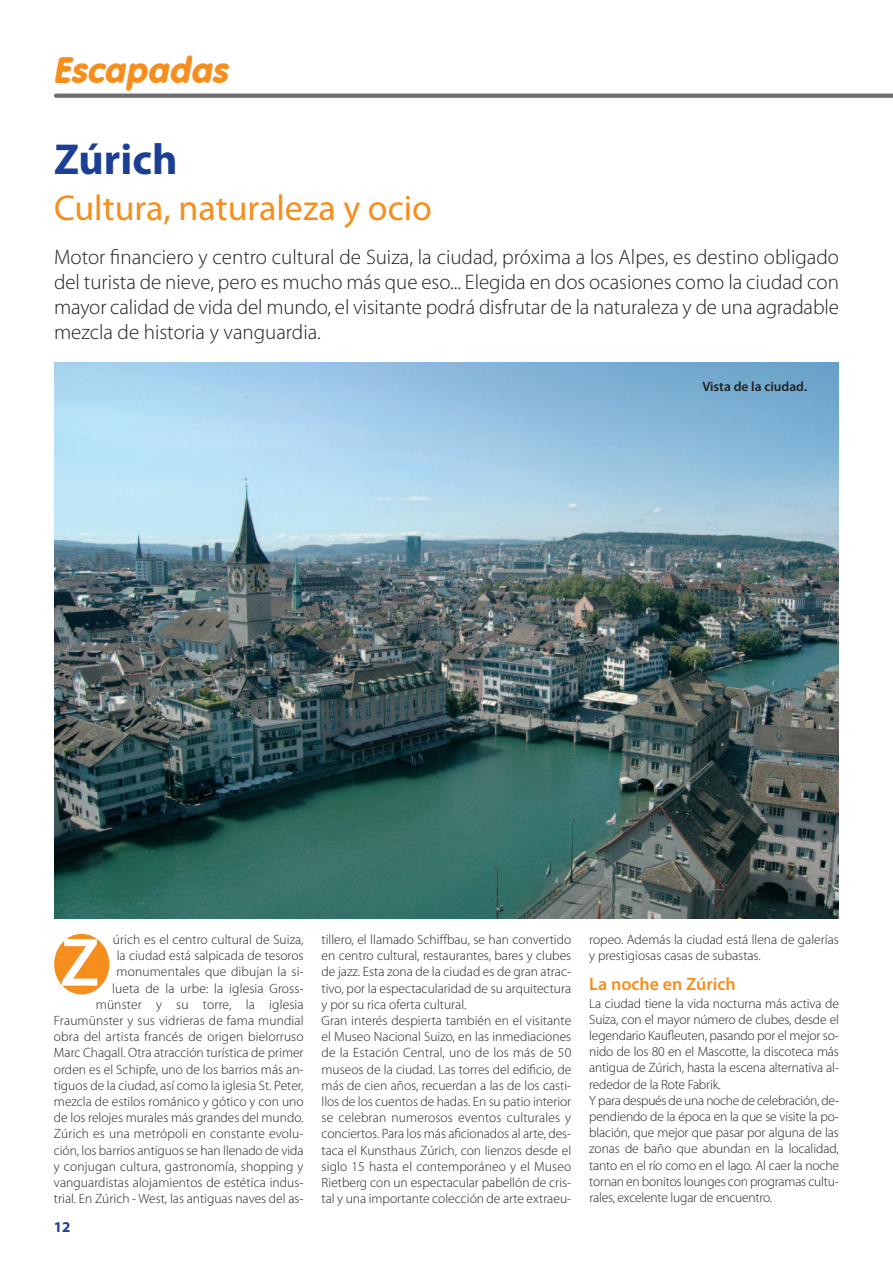
<style>
.page{position:relative;width:893px;height:1263px;background:#fff}
.page>*{position:absolute;margin:0;border:0;box-sizing:border-box;transform-origin:0 0}
.t1{font:600 69px "Myriad Pro";color:#fff}
.t2{font:700 43.5px "Myriad Pro";color:#1b3f94}
.t3{font:36px "Myriad Pro";color:#f68e1e}
.t4{font:italic 36px "VAG Rounded BT";color:#f68e1e}
.t5{font:300 21px/25.2px "Myriad Pro";letter-spacing:-.005em;color:#231f20;text-align:justify}
.t6{font:600 18px "Myriad Pro";color:#f68e1e}
.t7{font:700 15px "Myriad Pro";color:#1b3f94}
.t8{font:300 13.5px/16.2px "Myriad Pro";color:#231f20}
.t9{font:600 13.5px "Myriad Pro";color:#231f20}
</style>
<div class="page">
<svg style="left:54px;top:94px;width:839px;height:4px"></svg>
<div style="left:54px;top:934px;width:55px;height:60px;background:#f68e1e;border-radius:50%"></div>
<img style="left:54px;top:362px;width:785px;height:556px">
<h3 class="t4" style="left:53px;top:47px;width:183px">Escapadas</h3>
<h2 class="t2" style="left:54px;top:143px;width:125px">Zúrich</h2>
<h3 class="t3" style="left:54px;top:195px;width:380px">Cultura, naturaleza y ocio</h3>
<p class="t5" style="left:54px;top:246px;width:786px">Motor financiero y centro cultural de Suiza, la ciudad, próxima a los Alpes, es destino obligado del turista de nieve, pero es mucho más que eso... Elegida en dos ocasiones como la ciudad con mayor calidad de vida del mundo, el visitante podrá disfrutar de la naturaleza y de una agradable mezcla de historia y vanguardia.</p>
<p class="t9" style="left:702px;top:382px;width:106px">Vista de la ciudad.</p>
<p class="t8" style="left:54px;top:932px;width:251px;text-align:right">úrich es el centro cultural de Suiza,<br>la ciudad está salpicada de tesoros monumentales que dibujan la si-<br>lueta de la urbe: la iglesia Gross-<br>münster y su torre, la iglesia Fraumünster y sus vidrieras de fama mundial obra del artista francés de origen bielorruso Marc Chagall. Otra atracción turística de primer orden es el Schipfe, uno de los barrios más an&shy;tiguos de la ciudad, así como la iglesia St. Peter, mezcla de estilos románico y gótico y con uno de los relojes murales más grandes del mundo.<br>Zúrich es una metrópoli en constante evolu&shy;ción, los barrios antiguos se han llenado de vida y conjugan cultura, gastronomía, shopping y vanguardistas alojamientos de estética indus&shy;trial. En Zúrich - West, las antiguas naves del as-</p>
<p class="t8" style="left:322px;top:932px;width:251px">tillero, el llamado Schiffbau, se han convertido en centro cultural, restaurantes, bares y clubes de jazz. Esta zona de la ciudad es de gran atrac&shy;tivo, por la espectacularidad de su arquitectura y por su rica oferta cultural.<br>Gran interés despierta también en el visitante el Museo Nacional Suizo, en las inmediaciones de la Estación Central, uno de los más de 50 museos de la ciudad. Las torres del edificio, de más de cien años, recuerdan a las de los casti&shy;llos de los cuentos de hadas. En su patio interior se celebran numerosos eventos culturales y conciertos. Para los más aficionados al arte, des&shy;taca el Kunsthaus Zúrich, con lienzos desde el siglo 15 hasta el contemporáneo y el Museo Rietberg con un espectacular pabellón de cris&shy;tal y una importante colección de arte extraeu-</p>
<p class="t8" style="left:589px;top:932px;width:251px">ropeo. Además la ciudad está llena de galerías y prestigiosas casas de subastas.</p>
<h1 class="t1" style="left:60px;top:936px;width:41px">Z</h1>
<h3 class="t6" style="left:589px;top:977px;width:148px">La noche en Zúrich</h3>
<p class="t8" style="left:589px;top:996px;width:251px">La ciudad tiene la vida nocturna más activa de Suiza, con el mayor número de clubes, desde el legendario Kaufleuten, pasando por el mejor so&shy;nido de los 80 en el Mascotte, la discoteca más antigua de Zúrich, hasta la escena alternativa al&shy;rededor de la Rote Fabrik.<br>Y para después de una noche de celebración, de&shy;pendiendo de la época en la que se visite la po&shy;blación, que mejor que pasar por alguna de las zonas de baño que abundan en la localidad, tanto en el río como en el lago. Al caer la noche tornan en bonitos lounges con programas cultu&shy;rales, excelente lugar de encuentro.</p>
<p class="t7" style="left:54px;top:1221px;width:18px">12</p>
</div>
